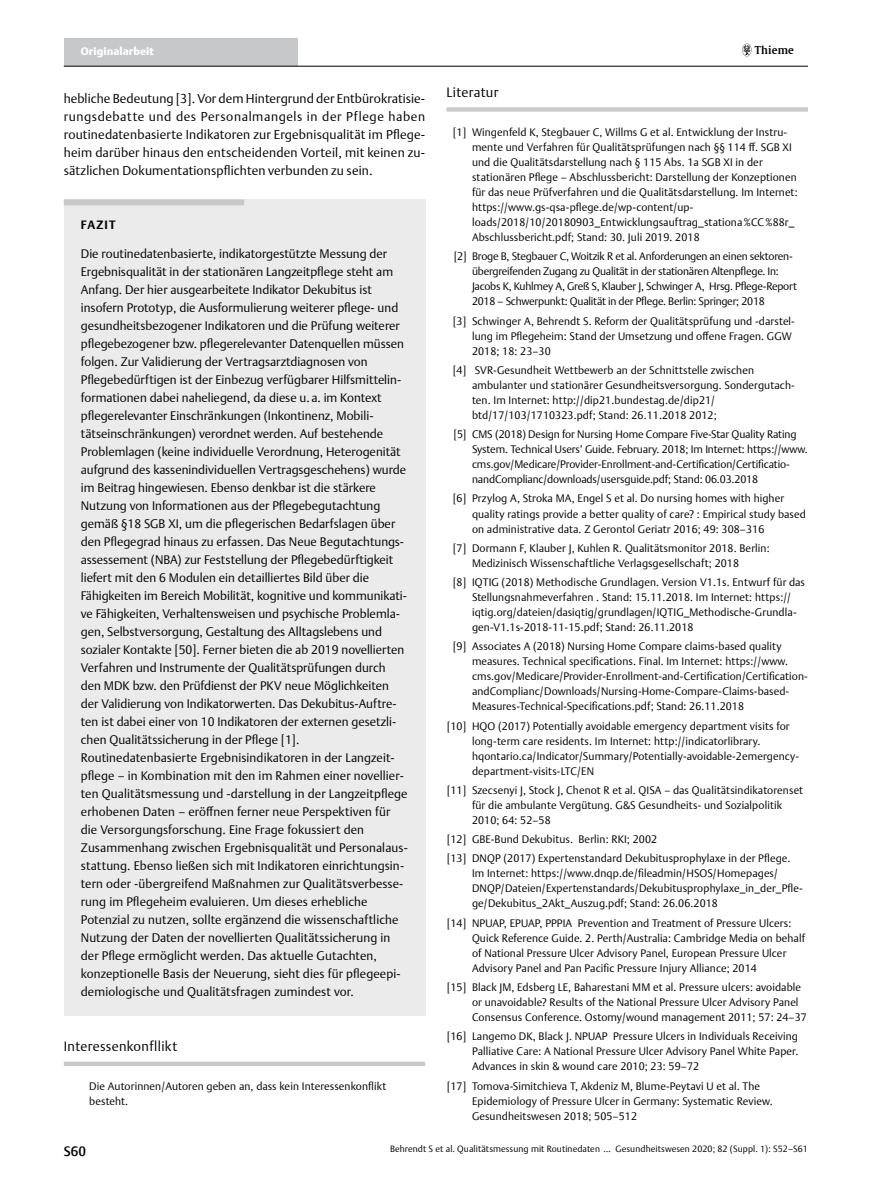
<style>
.page{position:relative;width:893px;height:1191px;background:#fff}
.page>*{position:absolute;margin:0;border:0;box-sizing:border-box;transform-origin:0 0}
.t1{font:300 13.5px "Thieme Argo 2011";letter-spacing:.025em;color:#000}
.t2{font:500 13.5px "Thieme Argo 2011";color:#000}
.t3{font:300 12.75px/18px "Thieme Argo 2011";letter-spacing:.01em;color:#000;text-align:justify}
.t4{font:300 12.3px/18px "Thieme Argo 2011";color:#000}
.t5{font:700 12px "Thieme Argo 2011";color:#000}
.t6{font:300 10.8px/15px "Thieme Argo 2011";letter-spacing:.01em;color:#000}
.t7{font:300 10.8px/15px "Thieme Argo 2011";letter-spacing:-.01em;color:#000}
.t8{font:300 10.8px/15px "Thieme Argo 2011";letter-spacing:-.02em;color:#000}
.t9{font:900 10.8px "Thieme Argo 2011";letter-spacing:.01em;color:#fff}
.t10{font:600 10.8px "Thieme Gulliver 2011";letter-spacing:.01em;color:#000}
.t11{font:300 9px "Thieme Argo 2011";letter-spacing:.01em;color:#000}
</style>
<div class="page">
<div style="left:64px;top:38px;width:234px;height:28px;background:#c7c8ca"></div>
<hr style="left:64px;top:66px;width:744px;height:1px;background:#000">
<svg style="left:742px;top:44px;width:9px;height:12px"></svg>
<div style="left:64px;top:1061px;width:361px;height:5px;background:#c7c8ca"></div>
<div style="left:64px;top:199px;width:361px;height:817px;background:#ebebec"></div>
<div style="left:64px;top:199px;width:180px;height:6px;background:#c7c8ca"></div>
<div style="left:446px;top:107px;width:362px;height:5px;background:#c7c8ca"></div>
<p class="t9" style="left:81px;top:44px;width:75px">Originalarbeit</p>
<p class="t10" style="left:755px;top:42px;width:40px">Thieme</p>
<p class="t3" style="left:64px;top:89px;width:363px">hebliche Bedeutung [3]. Vor dem Hintergrund der Entbürokratisie&shy;rungsdebatte und des Personalmangels in der Pflege haben routinedatenbasierte Indikatoren zur Ergebnisqualität im Pflege&shy;heim darüber hinaus den entscheidenden Vorteil, mit keinen zu&shy;sätzlichen Dokumentationspflichten verbunden zu sein.</p>
<p class="t1" style="left:446px;top:83px;width:53px">Literatur</p>
<p class="t6" style="left:472px;top:124px;width:327px;text-indent:-19px">[1] Wingenfeld K, Stegbauer C, Willms G et al. Entwicklung der Instru&shy;mente und Verfahren für Qualitätsprüfungen nach §§ 114 ff. SGB XI und die Qualitätsdarstellung nach § 115 Abs. 1a SGB XI in der stationären Pflege – Abschlussbericht: Darstellung der Konzeptionen für das neue Prüfverfahren und die Qualitätsdarstellung. Im Internet: https://www.gs-qsa-pflege.de/wp-content/up&shy;loads/2018/10/20180903_Entwicklungsauftrag_stationa%CC%88r_ Abschlussbericht.pdf; Stand: 30. Juli 2019. 2018</p>
<p class="t8" style="left:472px;top:249px;width:326px;text-indent:-18px">[2] Broge B, Stegbauer C, Woitzik R et al. Anforderungen an einen sektoren&shy;übergreifenden Zugang zu Qualität in der stationären Altenpflege. In:<br>Jacobs K, Kuhlmey A, Greß S, Klauber J, Schwinger A, Hrsg. Pflege-Report 2018 – Schwerpunkt: Qualität in der Pflege. Berlin: Springer; 2018</p>
<p class="t6" style="left:472px;top:313px;width:324px;text-indent:-19px">[3] Schwinger A, Behrendt S. Reform der Qualitätsprüfung und -darstel&shy;lung im Pflegeheim: Stand der Umsetzung und offene Fragen. GGW<br>2018; 18: 23–30</p>
<p class="t6" style="left:472px;top:362px;width:324px;text-indent:-19px">[4] SVR-Gesundheit Wettbewerb an der Schnittstelle zwischen ambulanter und stationärer Gesundheitsversorgung. Sondergutach&shy;ten. Im Internet: http://dip21.bundestag.de/dip21/ btd/17/103/1710323.pdf; Stand: 26.11.2018 2012;</p>
<p class="t7" style="left:472px;top:426px;width:337px;text-indent:-19px">[5] CMS (2018) Design for Nursing Home Compare Five-Star Quality Rating System. Technical Users’ Guide. February. 2018; Im Internet: https://www. cms.gov/Medicare/Provider-Enrollment-and-Certification/Certificatio&shy;nandComplianc/downloads/usersguide.pdf; Stand: 06.03.2018</p>
<p class="t6" style="left:472px;top:491px;width:335px;text-indent:-19px">[6] Przylog A, Stroka MA, Engel S et al. Do nursing homes with higher quality ratings provide a better quality of care? : Empirical study based on administrative data. Z Gerontol Geriatr 2016; 49: 308–316</p>
<p class="t6" style="left:472px;top:540px;width:299px;text-indent:-19px">[7] Dormann F, Klauber J, Kuhlen R. Qualitätsmonitor 2018. Berlin:<br>Medizinisch Wissenschaftliche Verlagsgesellschaft; 2018</p>
<p class="t6" style="left:472px;top:574px;width:335px;text-indent:-19px">[8] IQTIG (2018) Methodische Grundlagen. Version V1.1s. Entwurf für das Stellungsnahmeverfahren . Stand: 15.11.2018. Im Internet: https:// iqtig.org/dateien/dasiqtig/grundlagen/IQTIG_Methodische-Grundla&shy;gen-V1.1s-2018-11-15.pdf; Stand: 26.11.2018</p>
<p class="t6" style="left:472px;top:638px;width:336px;text-indent:-19px">[9] Associates A (2018) Nursing Home Compare claims-based quality measures. Technical specifications. Final. Im Internet: https://www. cms.gov/Medicare/Provider-Enrollment-and-Certification/Certification&shy;andComplianc/Downloads/Nursing-Home-Compare-Claims-based-Measures-Technical-Specifications.pdf; Stand: 26.11.2018</p>
<p class="t6" style="left:472px;top:718px;width:329px;text-indent:-25px">[10] HQO (2017) Potentially avoidable emergency department visits for long-term care residents. Im Internet: http://indicatorlibrary. hqontario.ca/Indicator/Summary/Potentially-avoidable-2emergency&shy;department-visits-LTC/EN</p>
<p class="t6" style="left:472px;top:782px;width:333px;text-indent:-25px">[11] Szecsenyi J, Stock J, Chenot R et al. QISA – das Qualitätsindikatorenset für die ambulante Vergütung. G&amp;S Gesundheits- und Sozialpolitik<br>2010; 64: 52–58</p>
<p class="t6" style="left:447px;top:829px;width:345px;line-height:19.2px">[12] GBE-Bund Dekubitus. Berlin: RKI; 2002<br>[13] DNQP (2017) Expertenstandard Dekubitusprophylaxe in der Pflege.</p>
<p class="t6" style="left:472px;top:865px;width:332px">Im Internet: https://www.dnqp.de/fileadmin/HSOS/Homepages/<br>DNQP/Dateien/Expertenstandards/Dekubitusprophylaxe_in_der_Pfle&shy;ge/Dekubitus_2Akt_Auszug.pdf; Stand: 26.06.2018</p>
<p class="t6" style="left:472px;top:915px;width:335px;text-indent:-25px">[14] NPUAP, EPUAP, PPPIA Prevention and Treatment of Pressure Ulcers:<br>Quick Reference Guide. 2. Perth/Australia: Cambridge Media on behalf of National Pressure Ulcer Advisory Panel, European Pressure Ulcer Advisory Panel and Pan Pacific Pressure Injury Alliance; 2014</p>
<p class="t6" style="left:472px;top:979px;width:336px;text-indent:-25px">[15] Black JM, Edsberg LE, Baharestani MM et al. Pressure ulcers: avoidable or unavoidable? Results of the National Pressure Ulcer Advisory Panel<br>Consensus Conference. Ostomy/wound management 2011; 57: 24–37</p>
<p class="t6" style="left:472px;top:1028px;width:328px;text-align:justify;text-indent:-25px">[16] Langemo DK, Black J. NPUAP Pressure Ulcers in Individuals Receiving Palliative Care: A National Pressure Ulcer Advisory Panel White Paper.<br>Advances in skin &amp; wound care 2010; 23: 59–72</p>
<p class="t6" style="left:472px;top:1078px;width:302px;text-indent:-25px">[17] Tomova-Simitchieva T, Akdeniz M, Blume-Peytavi U et al. The<br>Epidemiology of Pressure Ulcer in Germany: Systematic Review.<br>Gesundheitswesen 2018; 505–512</p>
<p class="t5" style="left:81px;top:217px;width:15px">Fazi</p>
<p class="t5" style="left:109px;top:217px;width:8px">t</p>
<p class="t4" style="left:81px;top:244px;width:329px">Die routinedatenbasierte, indikatorgestützte Messung der Ergebnisqualität in der stationären Langzeitpflege steht am Anfang. Der hier ausgearbeitete Indikator Dekubitus ist insofern Prototyp, die Ausformulierung weiterer pflege- und gesundheitsbezogener Indikatoren und die Prüfung weiterer pflegebezogener bzw. pflegerelevanter Datenquellen müssen folgen. Zur Validierung der Vertragsarztdiagnosen von Pflegebedürftigen ist der Einbezug verfügbarer Hilfsmittelin&shy;formationen dabei naheliegend, da diese u. a. im Kontext pflegerelevanter Einschränkungen (Inkontinenz, Mobili&shy;tätseinschränkungen) verordnet werden. Auf bestehende Problemlagen (keine individuelle Verordnung, Heterogenität aufgrund des kassenindividuellen Vertragsgeschehens) wurde im Beitrag hingewiesen. Ebenso denkbar ist die stärkere Nutzung von Informationen aus der Pflegebegutachtung gemäß §18 SGB XI, um die pflegerischen Bedarfslagen über den Pflegegrad hinaus zu erfassen. Das Neue Begutachtungs&shy;assessement (NBA) zur Feststellung der Pflegebedürftigkeit liefert mit den 6 Modulen ein detailliertes Bild über die Fähigkeiten im Bereich Mobilität, kognitive und kommunikati&shy;ve Fähigkeiten, Verhaltensweisen und psychische Problemla&shy;gen, Selbstversorgung, Gestaltung des Alltagslebens und sozialer Kontakte [50]. Ferner bieten die ab 2019 novellierten Verfahren und Instrumente der Qualitätsprüfungen durch den MDK bzw. den Prüfdienst der PKV neue Möglichkeiten der Validierung von Indikatorwerten. Das Dekubitus-Auftre&shy;ten ist dabei einer von 10 Indikatoren der externen gesetzli&shy;chen Qualitätssicherung in der Pflege [1].<br>Routinedatenbasierte Ergebnisindikatoren in der Langzeit&shy;pflege – in Kombination mit den im Rahmen einer novellier&shy;ten Qualitätsmessung und -darstellung in der Langzeitpflege erhobenen Daten – eröffnen ferner neue Perspektiven für die Versorgungsforschung. Eine Frage fokussiert den Zusammenhang zwischen Ergebnisqualität und Personalaus&shy;stattung. Ebenso ließen sich mit Indikatoren einrichtungsin&shy;tern oder -übergreifend Maßnahmen zur Qualitätsverbesse&shy;rung im Pflegeheim evaluieren. Um dieses erhebliche Potenzial zu nutzen, sollte ergänzend die wissenschaftliche Nutzung der Daten der novellierten Qualitätssicherung in der Pflege ermöglicht werden. Das aktuelle Gutachten, konzeptionelle Basis der Neuerung, sieht dies für pflegeepi&shy;demiologische und Qualitätsfragen zumindest vor.</p>
<p class="t1" style="left:64px;top:1037px;width:115px">Interessenkonfllikt</p>
<p class="t6" style="left:89px;top:1078px;width:299px">Die Autorinnen/Autoren geben an, dass kein Interessenkonflikt besteht.</p>
<p class="t2" style="left:64px;top:1142px;width:24px">S60</p>
<p class="t11" style="left:390px;top:1143px;width:419px">Behrendt S et al. Qualitätsmessung mit Routinedaten … Gesundheitswesen 2020; 82 (Suppl. 1): S52–S61</p>
</div>
